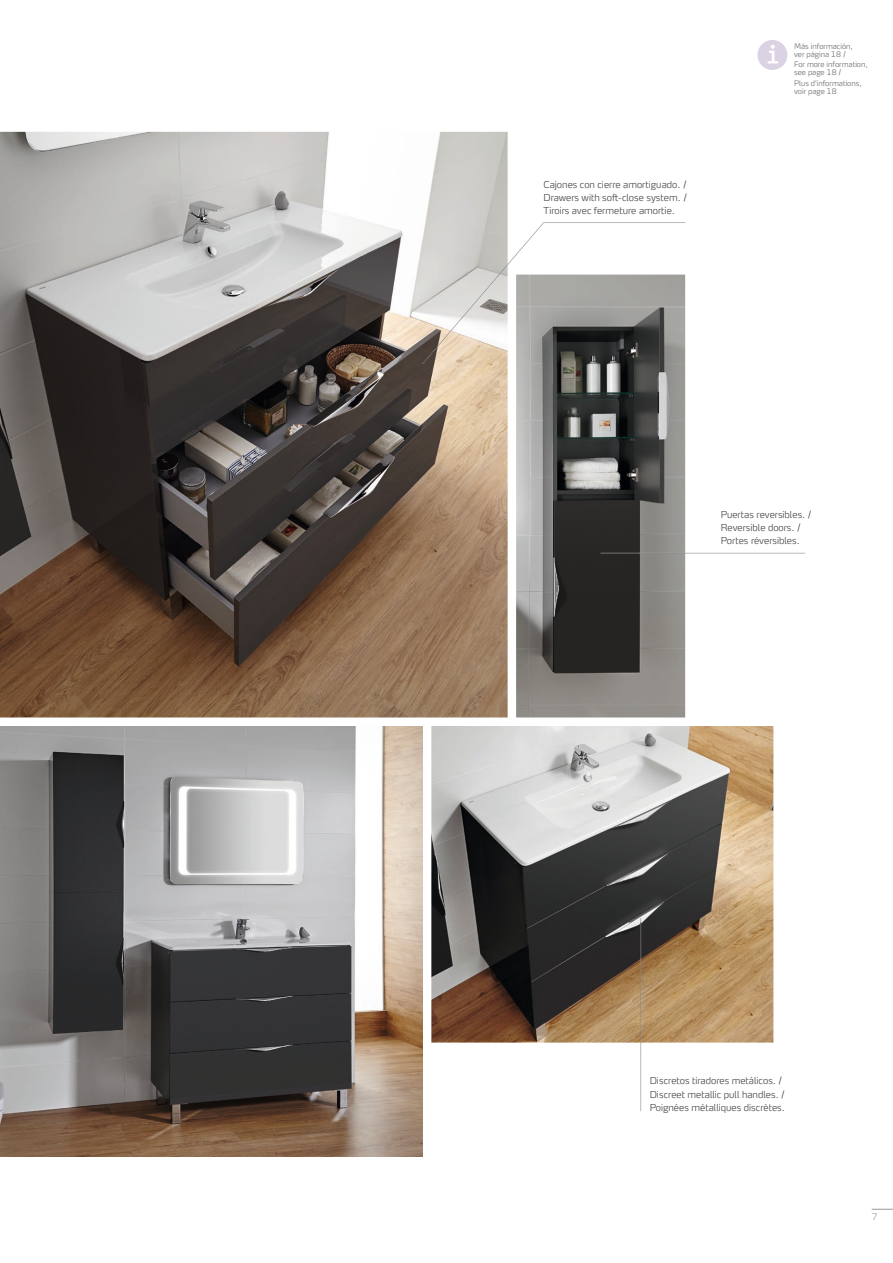
<style>
.page{position:relative;width:893px;height:1263px;background:#fff}
.page>*{position:absolute;margin:0;border:0;box-sizing:border-box;transform-origin:0 0}
.t1{font:300 expanded 9.45px/13.4px "Max OT";color:#414140}
.t2{font:300 expanded 9px "Max OT";color:#999}
.t3{font:300 expanded 7.5px/8.2px "Max OT";color:#686868}
</style>
<div class="page">
<svg style="left:872px;top:1209px;width:21px;height:1px"></svg>
<img style="left:0;top:726px;width:423px;height:430px">
<img style="left:516px;top:275px;width:169px;height:442px">
<img style="left:431px;top:726px;width:342px;height:316px">
<img style="left:0;top:132px;width:508px;height:585px">
<svg style="left:508px;top:222px;width:177px;height:43px"></svg>
<img style="left:422px;top:264px;width:86px;height:100px">
<svg style="left:640px;top:1042px;width:1px;height:69px"></svg>
<img style="left:640px;top:918px;width:1px;height:124px">
<svg style="left:685px;top:553px;width:120px;height:1px"></svg>
<img style="left:601px;top:553px;width:84px;height:1px">
<svg style="left:757px;top:40px;width:30px;height:30px"></svg>
<p class="t1" style="left:544px;top:177px;width:145px;text-align:justify">Cajones con cierre amortiguado. / Drawers with soft-close system. / Tiroirs avec fermeture amortie.</p>
<p class="t3" style="left:794px;top:42px;width:60px">Más información, ver página 18 /</p>
<p class="t3" style="left:794px;top:60px;width:75px">For more information, see page 18 /</p>
<p class="t3" style="left:794px;top:79px;width:69px">Plus d’informations, voir page 18</p>
<p class="t1" style="left:721px;top:507px;width:92px">Puertas reversibles. /<br>Reversible doors. /<br>Portes réversibles.</p>
<p class="t1" style="left:650px;top:1074px;width:137px">Discretos tiradores metálicos. /<br>Discreet metallic pull handles. /<br>Poignées métalliques discrètes.</p>
<p class="t2" style="left:872px;top:1211px;width:7px">7</p>
</div>
